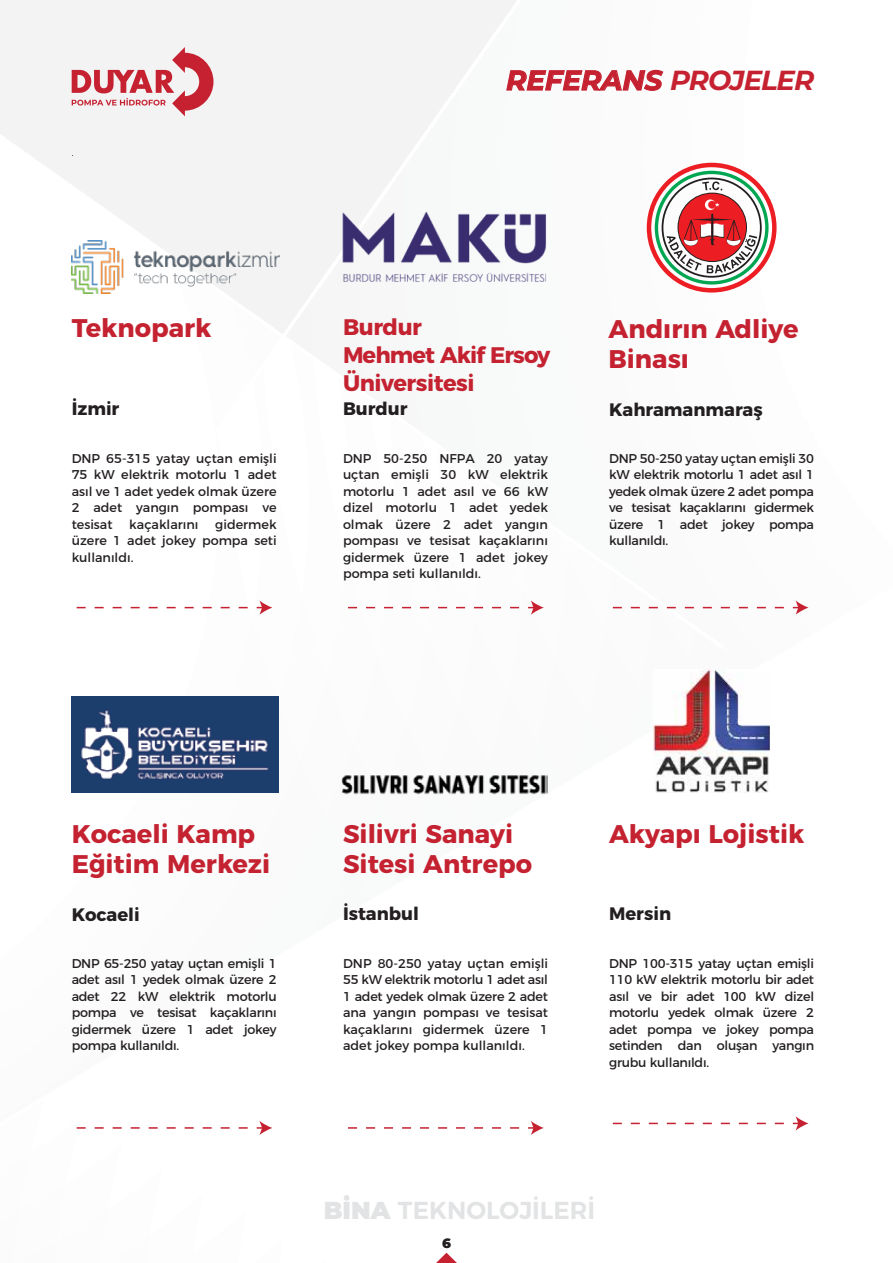
<style>
.page{position:relative;width:893px;height:1263px;background:#fff}
.page>*{position:absolute;margin:0;border:0;box-sizing:border-box;transform-origin:0 0}
.t1{font:italic 700 27.6px "Montserrat";letter-spacing:-.02em;color:#c52130}
.t2{font:700 25.5px/30.6px "Montserrat";color:#c42230}
.t3{font:600 24.45px "Montserrat";color:#e2e3e4}
.t4{font:700 22.5px/27.6px "Montserrat";letter-spacing:-.02em;color:#c42230}
.t5{font:700 18px "Montserrat";color:#231f20}
.t6{font:900 13.5px "Montserrat";color:#231f20}
.t7{font:12.75px/16.5px "Montserrat";color:#231f20;text-align:justify}
.s1{font-weight:900}
</style>
<div class="page">
<img style="left:0;top:0;width:809px;height:1253px">
<svg style="left:506px;top:69px;width:158px;height:22px"></svg>
<svg style="left:436px;top:1253px;width:21px;height:10px"></svg>
<img style="left:653px;top:669px;width:117px;height:124px">
<img style="left:72px;top:241px;width:207px;height:52px">
<svg style="left:77px;top:1121px;width:195px;height:14px"></svg>
<svg style="left:348px;top:1121px;width:196px;height:14px"></svg>
<svg style="left:613px;top:1116px;width:195px;height:14px"></svg>
<svg style="left:348px;top:600px;width:196px;height:15px"></svg>
<svg style="left:613px;top:600px;width:195px;height:15px"></svg>
<svg style="left:77px;top:600px;width:195px;height:15px"></svg>
<img style="left:343px;top:211px;width:208px;height:76px">
<img style="left:72px;top:697px;width:206px;height:96px">
<svg style="left:72px;top:47px;width:141px;height:69px"></svg>
<img style="left:340px;top:757px;width:207px;height:55px">
<svg style="left:647px;top:163px;width:130px;height:130px"></svg>
<h1 class="t1" style="left:506px;top:60px;width:310px">REFERANS PROJELER</h1>
<h2 class="t2" style="left:72px;top:311px;width:141px">Teknopark</h2>
<h3 class="t4" style="left:343px;top:312px;width:209px">Burdur<br>Mehmet Akif Ersoy<br>Üniversitesi</h3>
<h3 class="t5" style="left:343px;top:394px;width:66px">Burdur</h3>
<p class="t7" style="left:343px;top:449px;width:206px">DNP 50-250 NFPA 20 yatay uçtan emişli 30 kW elektrik motorlu 1 adet asıl ve 66 kW dizel motorlu 1 adet yedek olmak üzere 2 adet yangın pompası ve tesisat kaçaklarını gidermek üzere 1 adet jokey pompa seti kullanıldı.</p>
<h3 class="t5" style="left:72px;top:394px;width:49px">İzmir</h3>
<p class="t7" style="left:72px;top:449px;width:206px">DNP 65-315 yatay uçtan emişli 75 kW elektrik motorlu 1 adet asıl ve 1 adet yedek olmak üzere 2 adet yangın pompası ve tesisat</p>
<p class="t7" style="left:72px;top:515px;width:206px;text-indent:144px">gidermek üzere 1 adet jokey pompa seti kullanıldı.</p>
<p class="t7" style="left:129px;top:515px;width:71px">kaçaklarını</p>
<h2 class="t2" style="left:608px;top:311px;width:192px">Andırın Adliye<br>Binası</h2>
<h3 class="t5" style="left:609px;top:394px;width:155px">Kahramanmaraş</h3>
<p class="t7" style="left:609px;top:449px;width:206px">DNP 50-250 yatay uçtan emişli 30 kW elektrik motorlu 1 adet asıl 1 yedek olmak üzere 2 adet pompa ve tesisat kaçaklarını gidermek üzere 1 adet jokey pompa kullanıldı.</p>
<h2 class="t2" style="left:72px;top:816px;width:200px">Kocaeli Kamp<br>Eğitim Merkezi</h2>
<h2 class="t2" style="left:343px;top:816px;width:191px">Silivri Sanayi<br>Sitesi Antrepo</h2>
<h3 class="t5" style="left:343px;top:899px;width:77px">İstanbul</h3>
<p class="t7" style="left:343px;top:954px;width:206px">DNP 80-250 yatay uçtan emişli 55 kW elektrik motorlu 1 adet asıl 1 adet yedek olmak üzere 2 adet ana yangın pompası ve tesisat kaçaklarını gidermek üzere 1 adet jokey pompa kullanıldı.</p>
<h3 class="t5" style="left:72px;top:899px;width:70px">Kocaeli</h3>
<p class="t7" style="left:72px;top:954px;width:206px">DNP 65-250 yatay uçtan emişli 1 adet asıl 1 yedek olmak üzere 2 adet 22 kW elektrik motorlu pompa ve tesisat kaçaklarını gidermek üzere 1 adet jokey pompa kullanıldı.</p>
<h2 class="t2" style="left:609px;top:816px;width:197px">Akyapı Lojistik</h2>
<h3 class="t5" style="left:609px;top:899px;width:64px">Mersin</h3>
<p class="t7" style="left:609px;top:954px;width:206px">DNP 100-315 yatay uçtan emişli 110 kW elektrik motorlu bir adet asıl ve bir adet 100 kW dizel motorlu yedek olmak üzere 2 adet pompa ve jokey pompa setinden dan oluşan yangın grubu kullanıldı.</p>
<h3 class="t3" style="left:324px;top:1190px;width:273px"><span class="s1">BİNA</span> TEKNOLOJİLERİ</h3>
<p class="t6" style="left:442px;top:1233px;width:10px">6</p>
</div>
